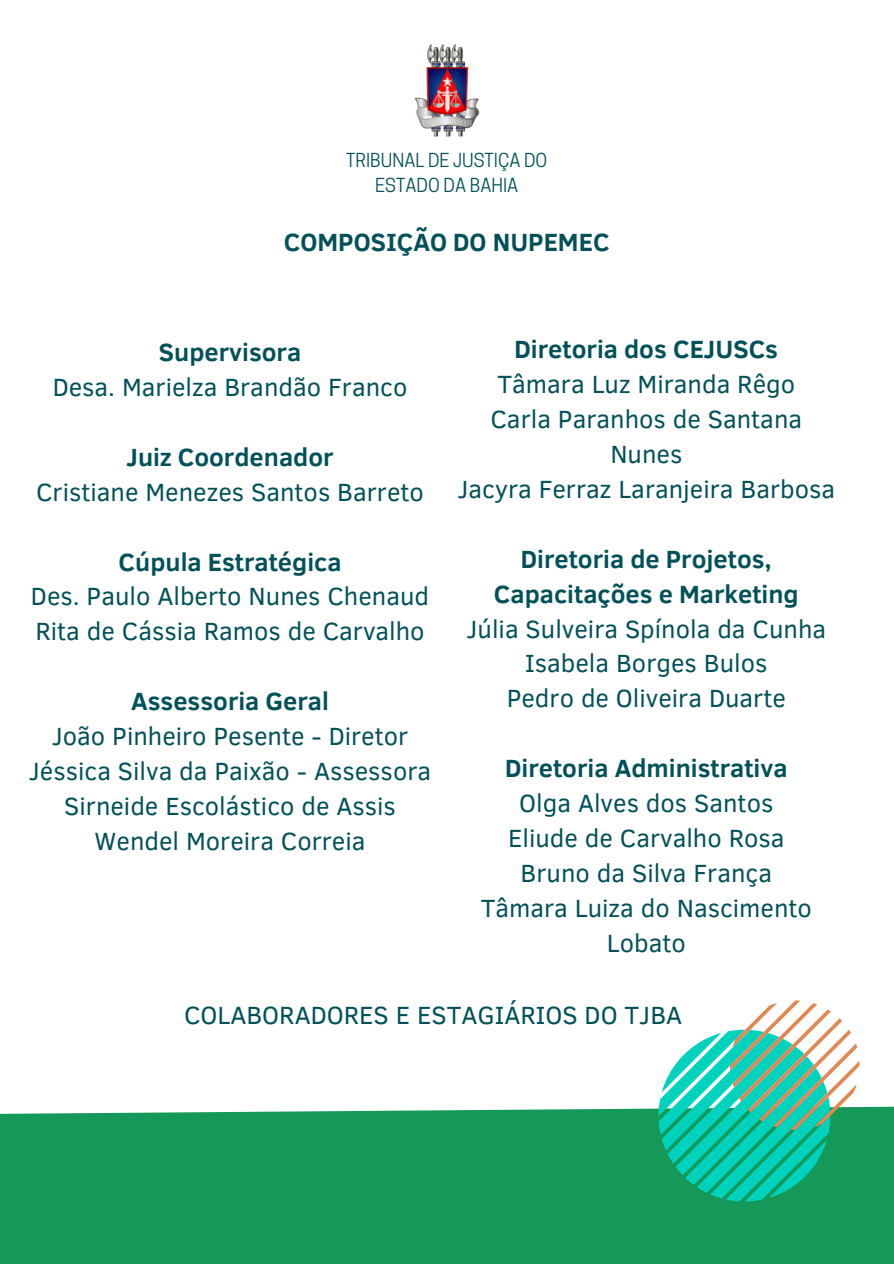
<style>
.page{position:relative;width:894px;height:1264px;background:#fff}
.page>*{position:absolute;margin:0;border:0;box-sizing:border-box;transform-origin:0 0}
.t1{font:25.5px/34.8px "Clear Sans";color:#025159;text-align:center}
.t2{font:700 25.5px "Clear Sans";color:#025159}
.t3{font:18.15px "Cooper Hewitt";color:#025159}
.s1{font-weight:700}
</style>
<div class="page">
<img style="left:414px;top:44px;width:66px;height:93px">
<div style="left:0;top:1106px;width:893px;height:157px;background:#159959"></div>
<svg style="left:658px;top:1000px;width:201px;height:201px"></svg>
<p class="t3" style="left:346px;top:154px;width:202px">TRIBUNAL DE JUSTIÇA DO</p>
<p class="t3" style="left:375px;top:178px;width:144px">ESTADO DA BAHIA</p>
<h1 class="t2" style="left:284px;top:223px;width:327px">COMPOSIÇÃO DO NUPEMEC</h1>
<h3 class="t1" style="left:53px;top:333px;width:356px"><span class="s1">Supervisora<br></span>Desa. Marielza Brandão Franco</h3>
<h3 class="t1" style="left:36px;top:438px;width:389px"><span class="s1">Juiz Coordenador<br></span>Cristiane Menezes Santos Barreto</h3>
<h3 class="t1" style="left:31px;top:543px;width:399px"><span class="s1">Cúpula Estratégica<br></span>Des. Paulo Alberto Nunes Chenaud<br>Rita de Cássia Ramos de Carvalho</h3>
<h3 class="t1" style="left:29px;top:682px;width:403px"><span class="s1">Assessoria Geral<br></span>João Pinheiro Pesente - Diretor<br>Jéssica Silva da Paixão - Assessora<br>Sirneide Escolástico de Assis<br>Wendel Moreira Correia</h3>
<h3 class="t1" style="left:457px;top:331px;width:379px"><span class="s1">Diretoria dos CEJUSCs<br></span>Tâmara Luz Miranda Rêgo<br>Carla Paranhos de Santana<br>Nunes<br>Jacyra Ferraz Laranjeira Barbosa</h3>
<h3 class="t1" style="left:466px;top:540px;width:361px"><span class="s1">Diretoria de Projetos,<br>Capacitações e Marketing<br></span>Júlia Sulveira Spínola da Cunha<br>Isabela Borges Bulos<br>Pedro de Oliveira Duarte</h3>
<h3 class="t1" style="left:480px;top:749px;width:333px"><span class="s1">Diretoria Administrativa<br></span>Olga Alves dos Santos<br>Eliude de Carvalho Rosa<br>Bruno da Silva França<br>Tâmara Luiza do Nascimento<br>Lobato</h3>
<h2 class="t1" style="left:184px;top:996px;width:499px">COLABORADORES E ESTAGIÁRIOS DO TJBA</h2>
</div>
